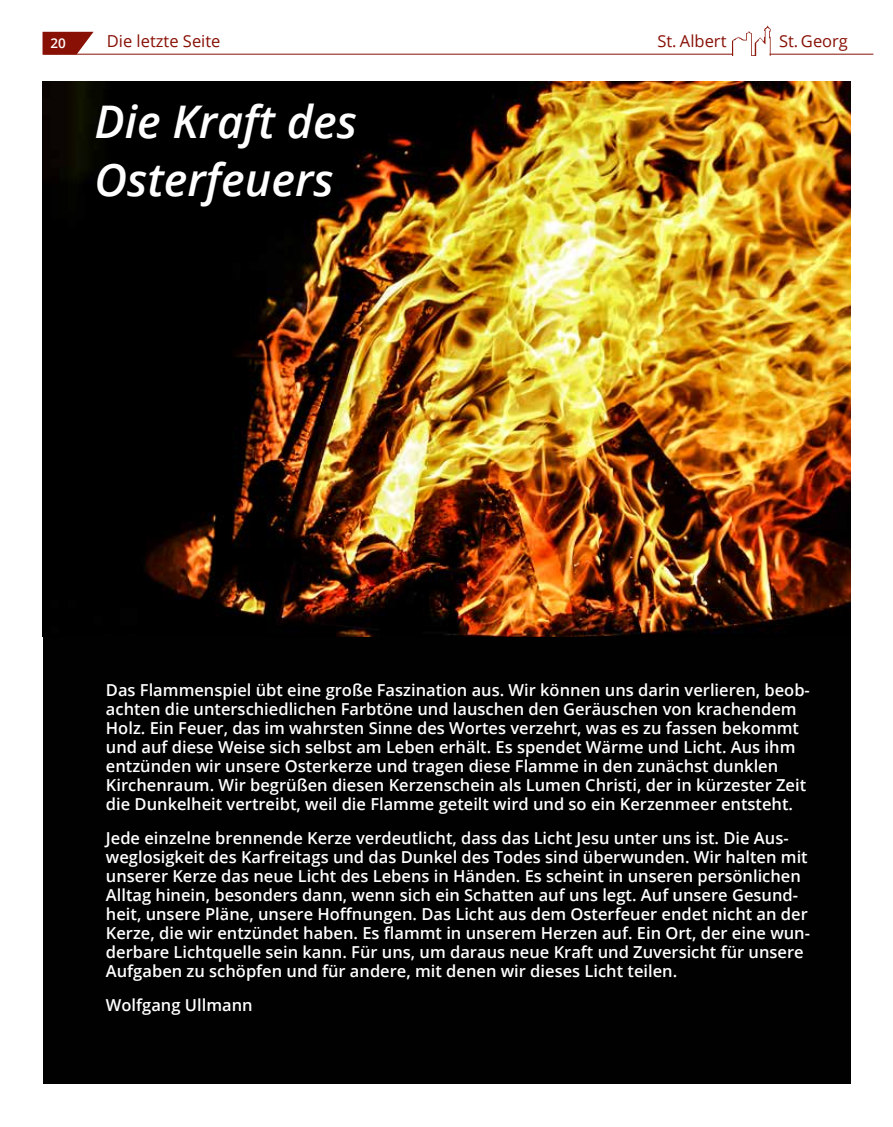
<style>
.page{position:relative;width:893px;height:1127px;background:#fff}
.page>*{position:absolute;margin:0;border:0;box-sizing:border-box;transform-origin:0 0}
.t1{font:italic 600 45px/58.5px "Open Sans";color:#fff}
.t2{font:600 16.5px/19px "Open Sans";color:#fff}
.t3{font:16.5px "Open Sans";color:#881005}
.t4{font:600 13.5px "Open Sans";color:#fff}
</style>
<div class="page">
<svg style="left:42px;top:31px;width:53px;height:24px"></svg>
<img style="left:733px;top:25px;width:38px;height:30px">
<hr style="left:43px;top:54px;width:690px;height:1px;background:#881005">
<hr style="left:770px;top:54px;width:103px;height:1px;background:#881005">
<div style="left:43px;top:625px;width:807px;height:458px;background:#010101"></div>
<img style="left:43px;top:81px;width:807px;height:556px">
<p class="t4" style="left:51px;top:33px;width:17px">20</p>
<p class="t3" style="left:107px;top:29px;width:115px">Die letzte Seite</p>
<p class="t3" style="left:657px;top:30px;width:71px">St. Albert</p>
<p class="t3" style="left:779px;top:30px;width:70px">St. Georg</p>
<h1 class="t1" style="left:94px;top:91px;width:264px">Die Kraft des<br>Osterfeuers</h1>
<p class="t2" style="left:106px;top:680px;width:705px">Das Flammenspiel übt eine große Faszination aus. Wir können uns darin verlieren, beob&shy;achten die unterschiedlichen Farbtöne und lauschen den Geräuschen von krachendem Holz. Ein Feuer, das im wahrsten Sinne des Wortes verzehrt, was es zu fassen bekommt und auf diese Weise sich selbst am Leben erhält. Es spendet Wärme und Licht. Aus ihm entzünden wir unsere Osterkerze und tragen diese Flamme in den zunächst dunklen Kirchenraum. Wir begrüßen diesen Kerzenschein als Lumen Christi, der in kürzester Zeit die Dunkelheit vertreibt, weil die Flamme geteilt wird und so ein Kerzenmeer entsteht.</p>
<p class="t2" style="left:106px;top:828px;width:706px">Jede einzelne brennende Kerze verdeutlicht, dass das Licht Jesu unter uns ist. Die Aus&shy;weglosigkeit des Karfreitags und das Dunkel des Todes sind überwunden. Wir halten mit unserer Kerze das neue Licht des Lebens in Händen. Es scheint in unseren persönlichen Alltag hinein, besonders dann, wenn sich ein Schatten auf uns legt. Auf unsere Gesund&shy;heit, unsere Pläne, unsere Hoffnungen. Das Licht aus dem Osterfeuer endet nicht an der Kerze, die wir entzündet haben. Es flammt in unserem Herzen auf. Ein Ort, der eine wun&shy;derbare Lichtquelle sein kann. Für uns, um daraus neue Kraft und Zuversicht für unsere Aufgaben zu schöpfen und für andere, mit denen wir dieses Licht teilen.</p>
<p class="t2" style="left:106px;top:995px;width:148px">Wolfgang Ullmann</p>
</div>
